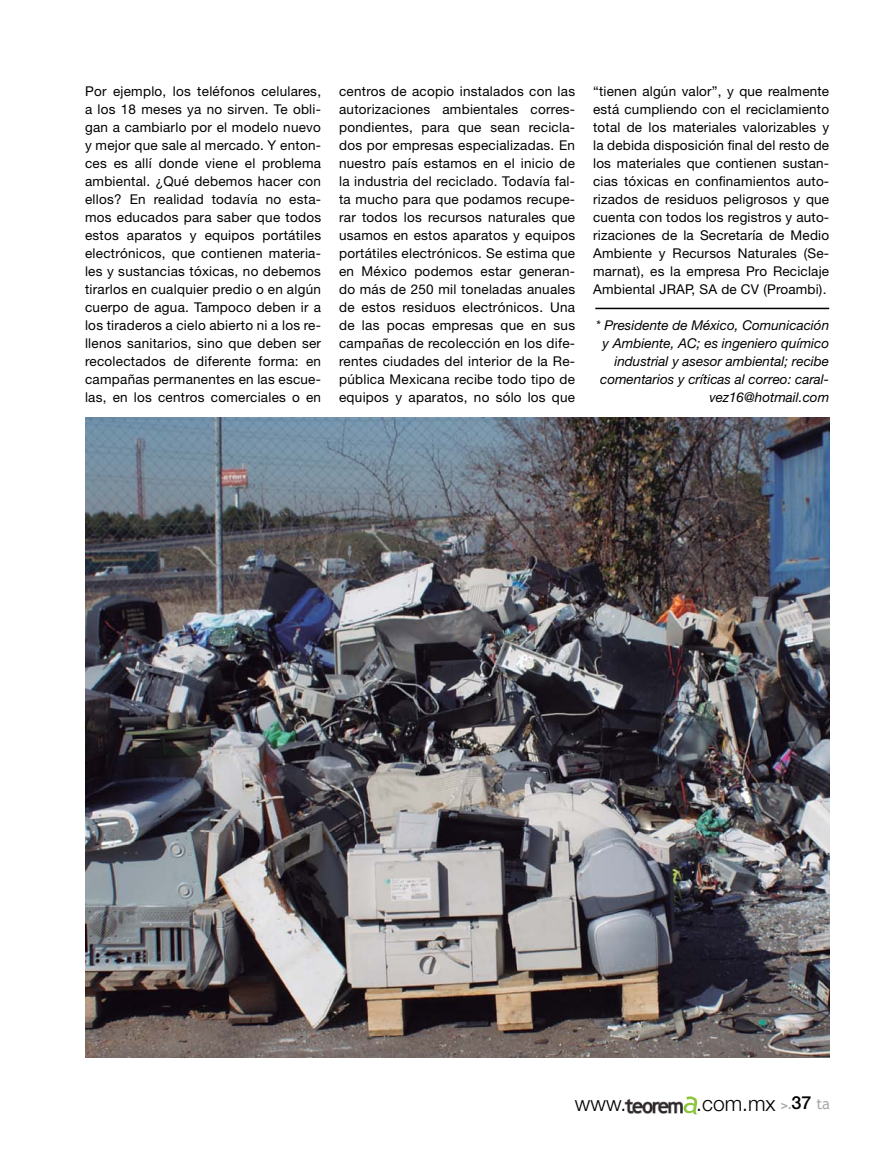
<style>
.page{position:relative;width:893px;height:1149px;background:#fff}
.page>*{position:absolute;margin:0;border:0;box-sizing:border-box;transform-origin:0 0}
.t1{font:300 21px "Helvetica Neue";color:#000}
.t2{font:13.5px/18px "Helvetica Neue";letter-spacing:.02em;color:#000;text-align:justify}
.t3{font:italic 13.5px/18px "Helvetica Neue";color:#000;text-align:right}
.s1{font-weight:700;font-size:12px;color:#a7a9ac}
.s2{font-weight:500;font-size:18px}
.s3{font-family:"Trebuchet MS";font-weight:400;font-size:15px;color:#a7a9ac}
</style>
<div class="page">
<img style="left:85px;top:417px;width:744px;height:640px">
<hr style="left:595px;top:307px;width:234px;height:2px;background:#000">
<img style="left:624px;top:1099px;width:59px;height:13px">
<svg style="left:683px;top:1096px;width:14px;height:18px"></svg>
<p class="t2" style="left:85px;top:82px;width:238px">Por ejemplo, los teléfonos celulares, a los 18 meses ya no sirven. Te obli&shy;gan a cambiarlo por el modelo nuevo y mejor que sale al mercado. Y enton&shy;ces es allí donde viene el problema ambiental. ¿Qué debemos hacer con ellos? En realidad todavía no esta&shy;mos educados para saber que todos estos aparatos y equipos portátiles electrónicos, que contienen materia&shy;les y sustancias tóxicas, no debemos tirarlos en cualquier predio o en algún cuerpo de agua. Tampoco deben ir a los tiraderos a cielo abierto ni a los re&shy;llenos sanitarios, sino que deben ser recolectados de diferente forma: en campañas permanentes en las escue&shy;las, en los centros comerciales o en</p>
<p class="t2" style="left:339px;top:82px;width:238px">centros de acopio instalados con las autorizaciones ambientales corres&shy;pondientes, para que sean recicla&shy;dos por empresas especializadas. En nuestro país estamos en el inicio de la industria del reciclado. Todavía fal&shy;ta mucho para que podamos recupe&shy;rar todos los recursos naturales que usamos en estos aparatos y equipos portátiles electrónicos. Se estima que en México podemos estar generan&shy;do más de 250 mil toneladas anuales de estos residuos electrónicos. Una de las pocas empresas que en sus campañas de recolección en los dife&shy;rentes ciudades del interior de la Re&shy;pública Mexicana recibe todo tipo de equipos y aparatos, no sólo los que</p>
<p class="t2" style="left:593px;top:82px;width:238px">“tienen algún valor”, y que realmente está cumpliendo con el reciclamiento total de los materiales valorizables y la debida disposición final del resto de los materiales que contienen sustan&shy;cias tóxicas en confinamientos auto&shy;rizados de residuos peligrosos y que cuenta con todos los registros y auto&shy;rizaciones de la Secretaría de Medio Ambiente y Recursos Naturales (Se&shy;marnat), es la empresa Pro Reciclaje Ambiental JRAP, SA de CV (Proambi).</p>
<p class="t3" style="left:596px;top:315px;width:235px">* Presidente de México, Comunicación y Ambiente, AC; es ingeniero químico industrial y asesor ambiental; recibe comentarios y críticas al correo: caral&shy;vez16@hotmail.com</p>
<h1 class="t1" style="left:575px;top:1090px;width:53px">www.</h1>
<h1 class="t1" style="left:696px;top:1090px;width:135px">.com.mx <span class="s1">&gt;.</span><span class="s2">37</span> <span class="s3">ta</span></h1>
</div>
